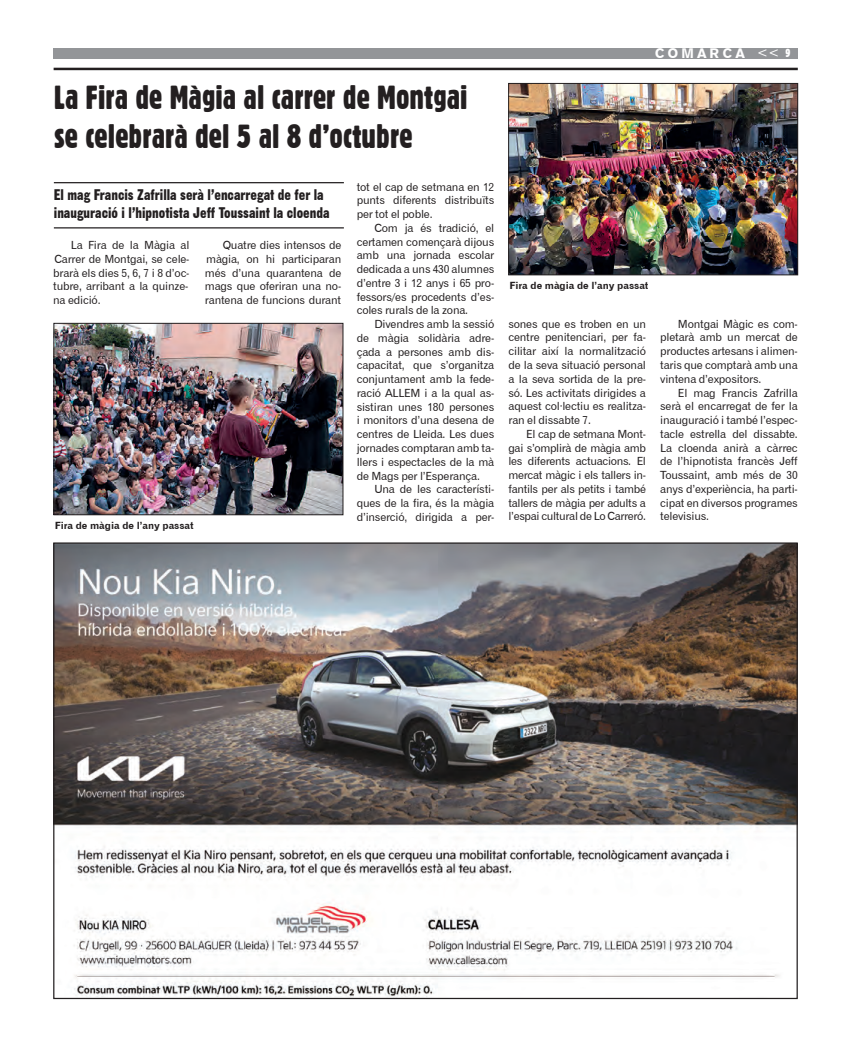
<style>
.page{position:relative;width:851px;height:1053px;background:#fff}
.page>*{position:absolute;margin:0;border:0;box-sizing:border-box;transform-origin:0 0}
.t1{font:32.5px "Gothic 821 Condensed BT";color:#231f20}
.t2{font:15px/18px "Gothic No 13 BT";color:#231f20}
.t3{font:13.75px "Gothic 725 BT Black A";letter-spacing:.25em;color:#fff}
.t4{font:11.25px/13.8px "Gothic 720 BT Roman B";letter-spacing:-.02em;color:#231f20;text-align:justify}
.t5{font:10px "Gothic 720 BT Bold B";color:#231f20}
.s1{font-family:"Gothic 720 BT Roman B"}
.s2{font-family:"Gothic 821 Condensed BT";font-size:11.25px}
</style>
<div class="page">
<div style="left:53px;top:48px;width:744px;height:10px;background:#939598"></div>
<img style="left:55px;top:544px;width:740px;height:453px">
<hr style="left:54px;top:68px;width:743px;height:2px;background:#231f20">
<img style="left:56px;top:325px;width:285px;height:188px">
<div style="left:54px;top:323px;width:289px;height:192px;border:1px solid #231f20"></div>
<hr style="left:54px;top:182px;width:290px;height:1px;background:#231f20">
<hr style="left:54px;top:227px;width:290px;height:1px;background:#231f20">
<img style="left:510px;top:85px;width:285px;height:188px">
<div style="left:508px;top:83px;width:289px;height:192px;border:1px solid #231f20"></div>
<p class="t1" style="left:54px;top:78px;width:415px">La Fira de Màgia al carrer de Montgai</p>
<p class="t1" style="left:54px;top:117px;width:360px">se celebrarà del 5 al 8 d’octubre</p>
<p class="t2" style="left:54px;top:185px;width:277px">El mag Francis Zafrilla serà l’encarregat de fer la inauguració i l’hipnotista Jeff Toussaint la cloenda</p>
<p class="t4" style="left:53px;top:238px;width:138px;text-indent:18px">La Fira de la Màgia al Carrer de Montgai, se cele&shy;brarà els dies 5, 6, 7 i 8 d’oc&shy;tubre, arribant a la quinze&shy;na edició.</p>
<p class="t4" style="left:205px;top:238px;width:138px;text-indent:18px">Quatre dies intensos de màgia, on hi participaran més d’una quarantena de mags que oferiran una no&shy;rantena de funcions durant</p>
<p class="t5" style="left:55px;top:519px;width:140px">Fira de màgia de l’any passat</p>
<p class="t4" style="left:356px;top:180px;width:139px">tot el cap de setmana en 12 punts diferents distribuïts per tot el poble.</p>
<p class="t4" style="left:356px;top:221px;width:139px;text-indent:18px">Com ja és tradició, el certamen començarà dijous amb una jornada escolar dedicada a uns 430 alumnes d’entre 3 i 12 anys i 65 pro&shy;fessors/es procedents d’es&shy;coles rurals de la zona.</p>
<p class="t4" style="left:356px;top:317px;width:139px;text-indent:18px">Divendres amb la sessió de màgia solidària adre&shy;çada a persones amb dis&shy;capacitat, que s’organitza conjuntament amb la fede&shy;ració ALLEM i a la qual as&shy;sistiran unes 180 persones i monitors d’una desena de centres de Lleida. Les dues jornades comptaran amb ta&shy;llers i espectacles de la mà de Mags per l’Esperança.</p>
<p class="t4" style="left:356px;top:482px;width:139px;text-indent:18px">Una de les característi&shy;ques de la fira, és la màgia d’inserció, dirigida a per-</p>
<p class="t3" style="left:655px;top:45px;width:137px">COMARCA <span class="s1">&lt;&lt;</span> <span class="s2">9</span></p>
<p class="t5" style="left:509px;top:279px;width:140px">Fira de màgia de l’any passat</p>
<p class="t4" style="left:508px;top:317px;width:139px">sones que es troben en un centre penitenciari, per fa&shy;cilitar així la normalització de la seva situació personal a la seva sortida de la pre&shy;só. Les activitats dirigides a aquest col·lectiu es realitza&shy;ran el dissabte 7.</p>
<p class="t4" style="left:508px;top:427px;width:139px;text-indent:18px">El cap de setmana Mont&shy;gai s’omplirà de màgia amb les diferents actuacions. El mercat màgic i els tallers in&shy;fantils per als petits i també tallers de màgia per adults a l’espai cultural de Lo Carreró.</p>
<p class="t4" style="left:660px;top:317px;width:139px;text-indent:18px">Montgai Màgic es com&shy;pletarà amb un mercat de productes artesans i alimen&shy;taris que comptarà amb una vintena d’expositors.</p>
<p class="t4" style="left:660px;top:385px;width:139px;text-indent:18px">El mag Francis Zafrilla serà el encarregat de fer la inauguració i també l’espec&shy;tacle estrella del dissabte.<br>La cloenda anirà a càrrec de l’hipnotista francès Jeff Toussaint, amb més de 30 anys d’experiència, ha parti&shy;cipat en diversos programes televisius.</p>
</div>
